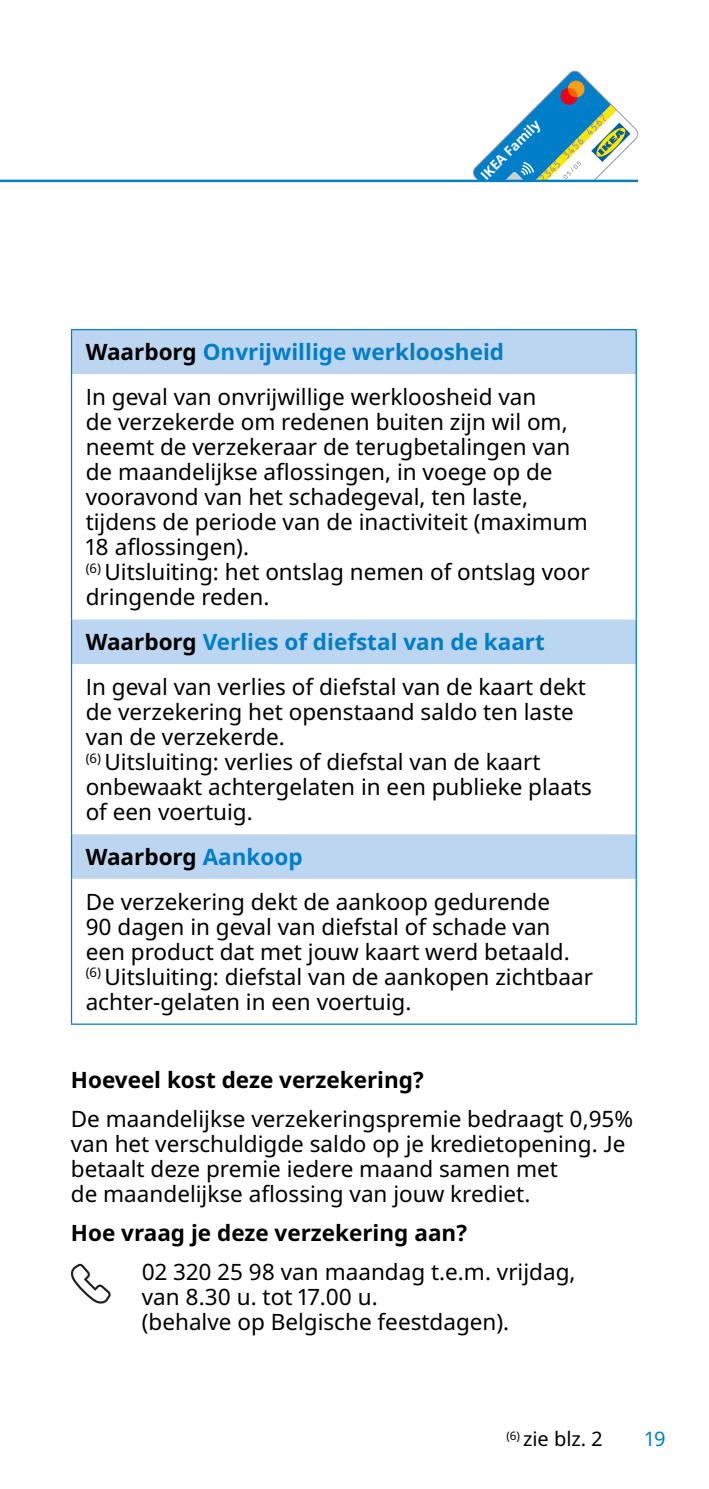
<style>
.page{position:relative;width:709px;height:1489px;background:#fff}
.page>*{position:absolute;margin:0;border:0;box-sizing:border-box;transform-origin:0 0}
.t1{font:22.5px/25px "Noto IKEA Latin";color:#000}
.t2{font:700 22.5px "Noto IKEA Latin";color:#000}
.t3{font:20px "Noto IKEA Latin";color:#000}
.t4{font:20px "Noto IKEA Latin";color:#007ec7}
.t5{font:700 13.5px "Noto IKEA Latin";color:#fff}
.s1{font-weight:700}
.s2{font-weight:700;color:#007ec7}
</style>
<div class="page">
<svg style="left:472px;top:70px;width:167px;height:112px"></svg>
<hr style="left:0;top:180px;width:638px;height:2px;background:#007ec7">
<svg style="left:72px;top:330px;width:563px;height:548px"></svg>
<hr style="left:71px;top:330px;width:1px;height:44px;background:#007ec7">
<hr style="left:635px;top:330px;width:2px;height:44px;background:#007ec7">
<hr style="left:71px;top:374px;width:1px;height:245px;background:#007ec7">
<hr style="left:635px;top:374px;width:2px;height:245px;background:#007ec7">
<hr style="left:71px;top:619px;width:1px;height:45px;background:#007ec7">
<hr style="left:635px;top:619px;width:2px;height:45px;background:#007ec7">
<hr style="left:71px;top:664px;width:1px;height:170px;background:#007ec7">
<hr style="left:635px;top:664px;width:2px;height:170px;background:#007ec7">
<hr style="left:71px;top:834px;width:1px;height:44px;background:#007ec7">
<hr style="left:635px;top:834px;width:2px;height:44px;background:#007ec7">
<hr style="left:71px;top:878px;width:1px;height:145px;background:#007ec7">
<hr style="left:635px;top:878px;width:2px;height:145px;background:#007ec7">
<hr style="left:71px;top:1023px;width:566px;height:1px;background:#007ec7">
<hr style="left:71px;top:329px;width:566px;height:1px;background:#007ec7">
<svg style="left:70px;top:1263px;width:41px;height:40px"></svg>
<p class="t5" style="left:476px;top:170px;width:79px;rotate:-45deg">IKEA Family</p>
<p class="t1" style="left:86px;top:328px;width:452px;line-height:45.2px"><span class="s1">Waarborg</span> <span class="s2">Onvrijwillige werkloosheid<br></span>In geval van onvrijwillige werkloosheid van</p>
<p class="t1" style="left:86px;top:409px;width:505px">de verzekerde om redenen buiten zijn wil om, neemt de verzekeraar de terugbetalingen van de maandelijkse aflossingen, in voege op de vooravond van het schadegeval, ten laste, tijdens de periode van de inactiviteit (maximum 18 aflossingen).<br><sup>(6)</sup> Uitsluiting: het ontslag nemen of ontslag voor dringende reden.</p>
<p class="t1" style="left:86px;top:618px;width:501px;line-height:45.2px"><span class="s1">Waarborg</span> <span class="s2">Verlies of diefstal van de kaart<br></span>In geval van verlies of diefstal van de kaart dekt</p>
<p class="t1" style="left:86px;top:698px;width:508px">de verzekering het openstaand saldo ten laste van de verzekerde.<br><sup>(6)</sup> Uitsluiting: verlies of diefstal van de kaart onbewaakt achtergelaten in een publieke plaats of een voertuig.</p>
<p class="t1" style="left:86px;top:833px;width:466px;line-height:45.2px"><span class="s1">Waarborg</span> <span class="s2">Aankoop<br></span>De verzekering dekt de aankoop gedurende</p>
<p class="t1" style="left:86px;top:913px;width:509px">90 dagen in geval van diefstal of schade van een product dat met jouw kaart werd betaald.<br><sup>(6)</sup> Uitsluiting: diefstal van de aankopen zichtbaar achter-gelaten in een voertuig.</p>
<p class="t2" style="left:71px;top:1063px;width:354px">Hoeveel kost deze verzekering?</p>
<p class="t1" style="left:71px;top:1105px;width:564px">De maandelijkse verzekeringspremie bedraagt 0,95% van het verschuldigde saldo op je kredietopening. Je betaalt deze premie iedere maand samen met<br>de maandelijkse aflossing van jouw krediet.</p>
<p class="t2" style="left:71px;top:1216px;width:398px">Hoe vraag je deze verzekering aan?</p>
<p class="t1" style="left:142px;top:1258px;width:435px">02 320 25 98 van maandag t.e.m. vrijdag, van 8.30 u. tot 17.00 u.<br>(behalve op Belgische feestdagen).</p>
<p class="t3" style="left:506px;top:1424px;width:98px"><sup>(6)</sup> zie blz. 2</p>
<p class="t4" style="left:645px;top:1424px;width:22px">19</p>
</div>
